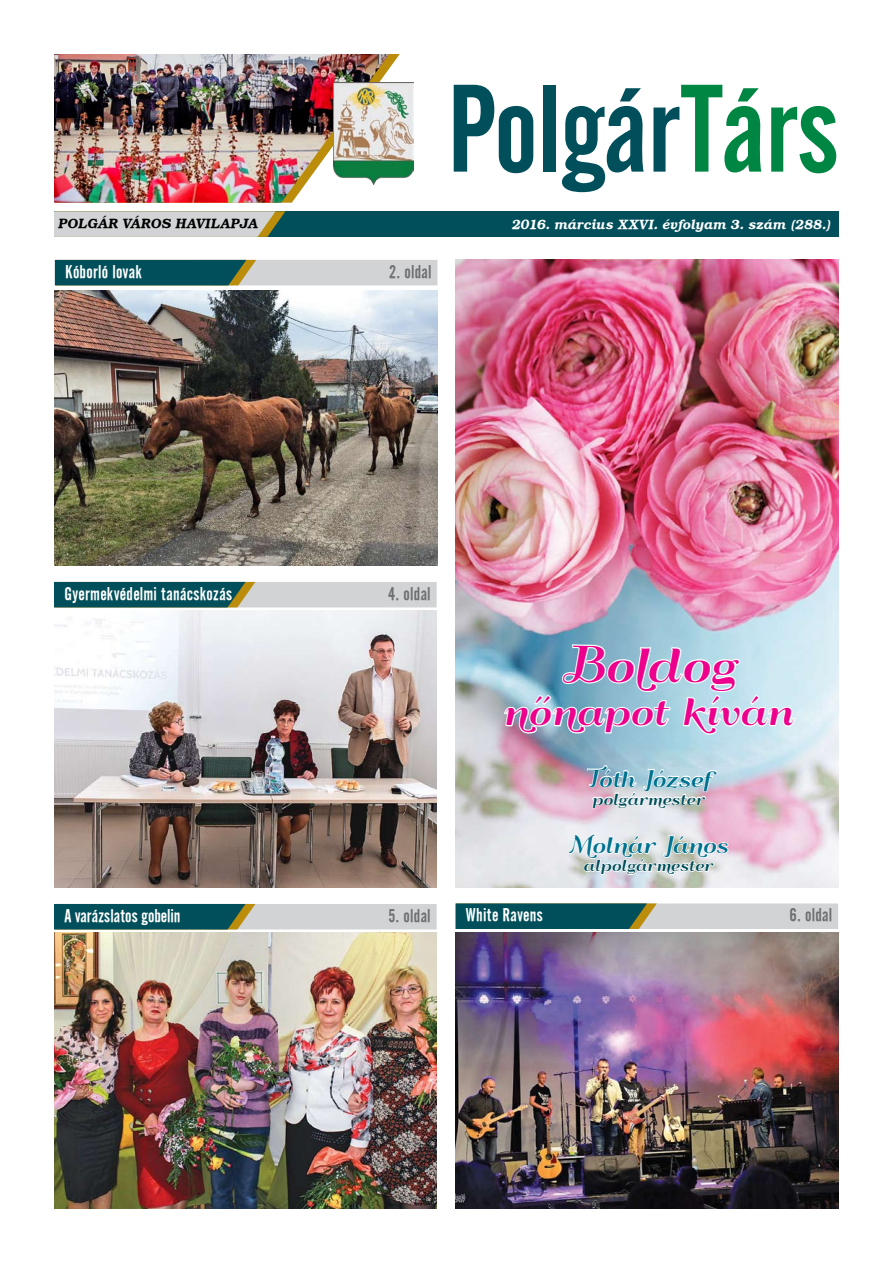
<style>
.page{position:relative;width:893px;height:1263px;background:#fff}
.page>*{position:absolute;margin:0;border:0;box-sizing:border-box;transform-origin:0 0}
.t1{font:123px "Alternate Gothic No 2 PFL Normal";color:#004f5a}
.t2{font:45px "Qumpellka No 12";color:#ec008c}
.t3{font:36px "Qumpellka No 12";letter-spacing:-.01em;color:#ec008c}
.t4{font:21px "Qumpellka No 12";letter-spacing:-.01em;color:#00728f}
.t5{font:18px "Alternate Gothic No 2 PFL Normal";letter-spacing:.015em;color:#fff}
.t6{font:18px "Alternate Gothic No 2 PFL Normal";letter-spacing:.01em;color:#6d6f71}
.t7{font:15px "Qumpellka No 12";letter-spacing:.005em;color:#004f5a}
.t8{font:italic 13.5px "Bookman PFL Bold";letter-spacing:.01em;color:#fff}
.t9{font:italic 13.5px "Bookman PFL Bold";letter-spacing:.01em;color:#000}
.s1{color:#008643}
</style>
<div class="page">
<img style="left:54px;top:54px;width:335px;height:149px">
<div style="left:54px;top:211px;width:785px;height:26px;background:#004f5a"></div>
<svg style="left:54px;top:211px;width:231px;height:26px;background:#c6c9c3"></svg>
<svg style="left:55px;top:260px;width:382px;height:25px;background:#6c9194"></svg>
<img style="left:55px;top:290px;width:382px;height:275px">
<img style="left:333px;top:82px;width:81px;height:103px">
<svg style="left:54px;top:904px;width:383px;height:25px;background:#6c9294"></svg>
<img style="left:54px;top:933px;width:383px;height:275px">
<svg style="left:54px;top:582px;width:383px;height:25px;background:#6c9294"></svg>
<img style="left:54px;top:611px;width:383px;height:276px">
<img style="left:455px;top:259px;width:384px;height:629px">
<img style="left:455px;top:932px;width:383px;height:277px">
<svg style="left:455px;top:642px;width:383px;height:287px;background:#c3ced7"></svg>
<h1 class="t1" style="left:447px;top:61px;width:394px">Polgár<span class="s1">Társ</span></h1>
<p class="t9" style="left:58px;top:215px;width:201px">POLGÁR VÁROS HAVILAPJA</p>
<p class="t8" style="left:512px;top:216px;width:321px">2016. március XXVI. évfolyam 3. szám (288.)</p>
<p class="t5" style="left:65px;top:261px;width:78px">Kóborló lovak</p>
<p class="t6" style="left:389px;top:261px;width:44px">2. oldal</p>
<p class="t5" style="left:64px;top:583px;width:169px">Gyermekvédelmi tanácskozás</p>
<p class="t6" style="left:388px;top:583px;width:44px">4. oldal</p>
<p class="t5" style="left:64px;top:905px;width:118px">A varázslatos gobelin</p>
<p class="t6" style="left:388px;top:905px;width:44px">5. oldal</p>
<h2 class="t2" style="left:560px;top:631px;width:178px">Boldog</h2>
<h3 class="t3" style="left:502px;top:684px;width:290px">nőnapot kíván</h3>
<p class="t4" style="left:585px;top:763px;width:128px">Tóth József</p>
<p class="t7" style="left:592px;top:787px;width:114px">polgármester</p>
<p class="t4" style="left:568px;top:829px;width:161px">Molnár János</p>
<p class="t7" style="left:583px;top:854px;width:131px">alpolgármester</p>
<p class="t5" style="left:466px;top:905px;width:78px">White Ravens</p>
<p class="t6" style="left:789px;top:905px;width:44px">6. oldal</p>
</div>
